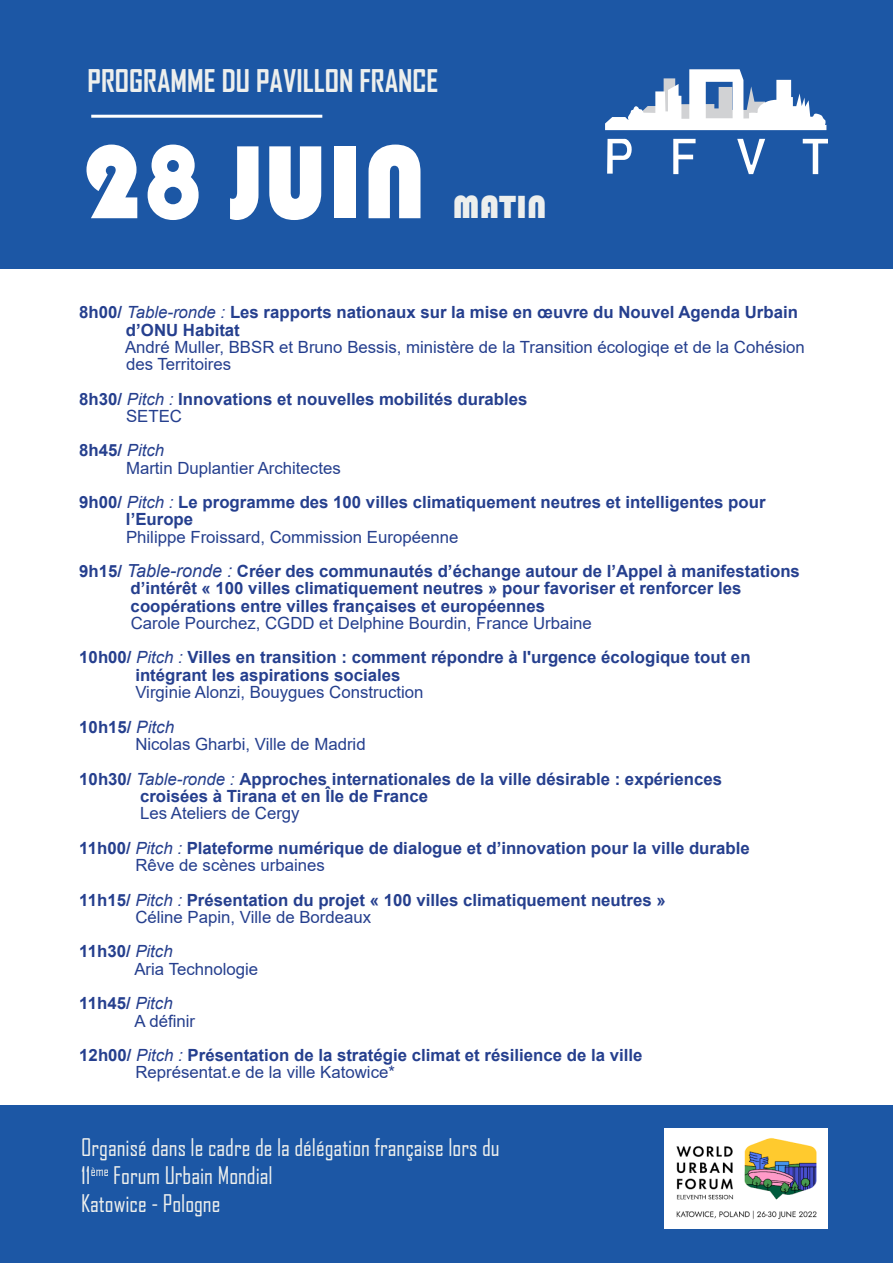
<style>
.page{position:relative;width:893px;height:1263px;background:#fff}
.page>*{position:absolute;margin:0;border:0;box-sizing:border-box;transform-origin:0 0}
.t1{font:107.85px "Bauhaus 93";color:#fff}
.t2{font:33px "Bauhaus 93";color:#edefed}
.t3{font:700 30px "Agency FB";color:#edefed}
.t4{font:23.25px/27.9px "Agency FB";color:#edefed}
.t5{font:700 16.8px "Arial";color:#253f8e}
.t6{font:16.8px "Arial";color:#253f8e}
.s1{font-weight:400;font-style:italic}
.s2{font-weight:400;font-style:italic;font-size:18px}
.s3{font-weight:400;font-style:italic;font-size:17.1px}
</style>
<div class="page">
<div style="left:0;top:0;width:893px;height:268px;background:#1c57a5"></div>
<div style="left:0;top:1106px;width:893px;height:157px;background:#1c57a5"></div>
<img style="left:664px;top:1128px;width:164px;height:100px">
<hr style="left:91px;top:115px;width:231px;height:3px;background:#fff">
<svg style="left:605px;top:69px;width:221px;height:61px"></svg>
<svg style="left:607px;top:139px;width:25px;height:35px"></svg>
<svg style="left:673px;top:139px;width:23px;height:35px"></svg>
<svg style="left:737px;top:139px;width:28px;height:35px"></svg>
<svg style="left:803px;top:139px;width:25px;height:35px"></svg>
<h3 class="t3" style="left:88px;top:62px;width:352px">PROGRAMME DU PAVILLON FRANCE</h3>
<p class="t1" style="left:81px;top:121px;width:347px">28 JUIN</p>
<p class="t2" style="left:453px;top:189px;width:95px">MATIN</p>
<p class="t5" style="left:79px;top:301px;width:720px">8h00/ <span class="s1">Table-ronde :</span> Les rapports nationaux sur la mise en œuvre du Nouvel Agenda Urbain</p>
<p class="t5" style="left:126px;top:318px;width:115px">d’ONU Habitat</p>
<p class="t6" style="left:125px;top:335px;width:681px">André Muller, BBSR et Bruno Bessis, ministère de la Transition écologiqe et de la Cohésion</p>
<p class="t6" style="left:126px;top:353px;width:107px">des Territoires</p>
<p class="t5" style="left:79px;top:387px;width:450px">8h30/ <span class="s1">Pitch :</span> Innovations et nouvelles mobilités durables</p>
<p class="t6" style="left:126px;top:404px;width:58px">SETEC</p>
<p class="t5" style="left:79px;top:439px;width:86px">8h45/ <span class="s1">Pitch</span></p>
<p class="t6" style="left:126px;top:456px;width:216px">Martin Duplantier Architectes</p>
<p class="t5" style="left:79px;top:490px;width:688px">9h00/ <span class="s1">Pitch :</span> Le programme des 100 villes climatiquement neutres et intelligentes pour</p>
<p class="t5" style="left:126px;top:508px;width:69px">l’Europe</p>
<p class="t6" style="left:126px;top:525px;width:334px">Philippe Froissard, Commission Européenne</p>
<p class="t5" style="left:79px;top:559px;width:722px">9h15/ <span class="s2">Table-ronde :</span> Créer des communautés d’échange autour de l’Appel à manifestations</p>
<p class="t5" style="left:131px;top:577px;width:612px">d’intérêt « 100 villes climatiquement neutres » pour favoriser et renforcer les</p>
<p class="t5" style="left:131px;top:594px;width:416px">coopérations entre villes françaises et européennes</p>
<p class="t6" style="left:131px;top:611px;width:463px">Carole Pourchez, CGDD et Delphine Bourdin, France Urbaine</p>
<p class="t5" style="left:79px;top:646px;width:673px">10h00/ <span class="s1">Pitch :</span> Villes en transition : comment répondre à l'urgence écologique tout en</p>
<p class="t5" style="left:135px;top:663px;width:267px">intégrant les aspirations sociales</p>
<p class="t6" style="left:135px;top:680px;width:290px">Virginie Alonzi, Bouygues Construction</p>
<p class="t5" style="left:79px;top:715px;width:96px">10h15/ <span class="s3">Pitch</span></p>
<p class="t6" style="left:135px;top:733px;width:232px">Nicolas Gharbi, Ville de Madrid</p>
<p class="t5" style="left:79px;top:767px;width:644px">10h30/ <span class="s1">Table-ronde :</span> Approches internationales de la ville désirable : expériences</p>
<p class="t5" style="left:140px;top:784px;width:290px">croisées à Tirana et en Île de France</p>
<p class="t6" style="left:140px;top:802px;width:161px">Les Ateliers de Cergy</p>
<p class="t5" style="left:79px;top:836px;width:672px">11h00/ <span class="s1">Pitch :</span> Plateforme numérique de dialogue et d’innovation pour la ville durable</p>
<p class="t6" style="left:135px;top:854px;width:191px">Rêve de scènes urbaines</p>
<p class="t5" style="left:79px;top:888px;width:588px">11h15/ <span class="s1">Pitch :</span> Présentation du projet « 100 villes climatiquement neutres »</p>
<p class="t6" style="left:135px;top:905px;width:237px">Céline Papin, Ville de Bordeaux</p>
<p class="t5" style="left:79px;top:940px;width:95px">11h30/ <span class="s1">Pitch</span></p>
<p class="t6" style="left:134px;top:957px;width:125px">Aria Technologie</p>
<p class="t5" style="left:79px;top:991px;width:95px">11h45/ <span class="s1">Pitch</span></p>
<p class="t6" style="left:134px;top:1009px;width:62px">A définir</p>
<p class="t5" style="left:79px;top:1043px;width:565px">12h00/ <span class="s1">Pitch :</span> Présentation de la stratégie climat et résilience de la ville</p>
<p class="t6" style="left:135px;top:1061px;width:261px">Représentat.e de la ville Katowice*</p>
<h3 class="t4" style="left:81px;top:1133px;width:420px">Organisé dans le cadre de la délégation française lors du<br>11<sup>ème</sup> Forum Urbain Mondial<br>Katowice - Pologne</h3>
</div>
